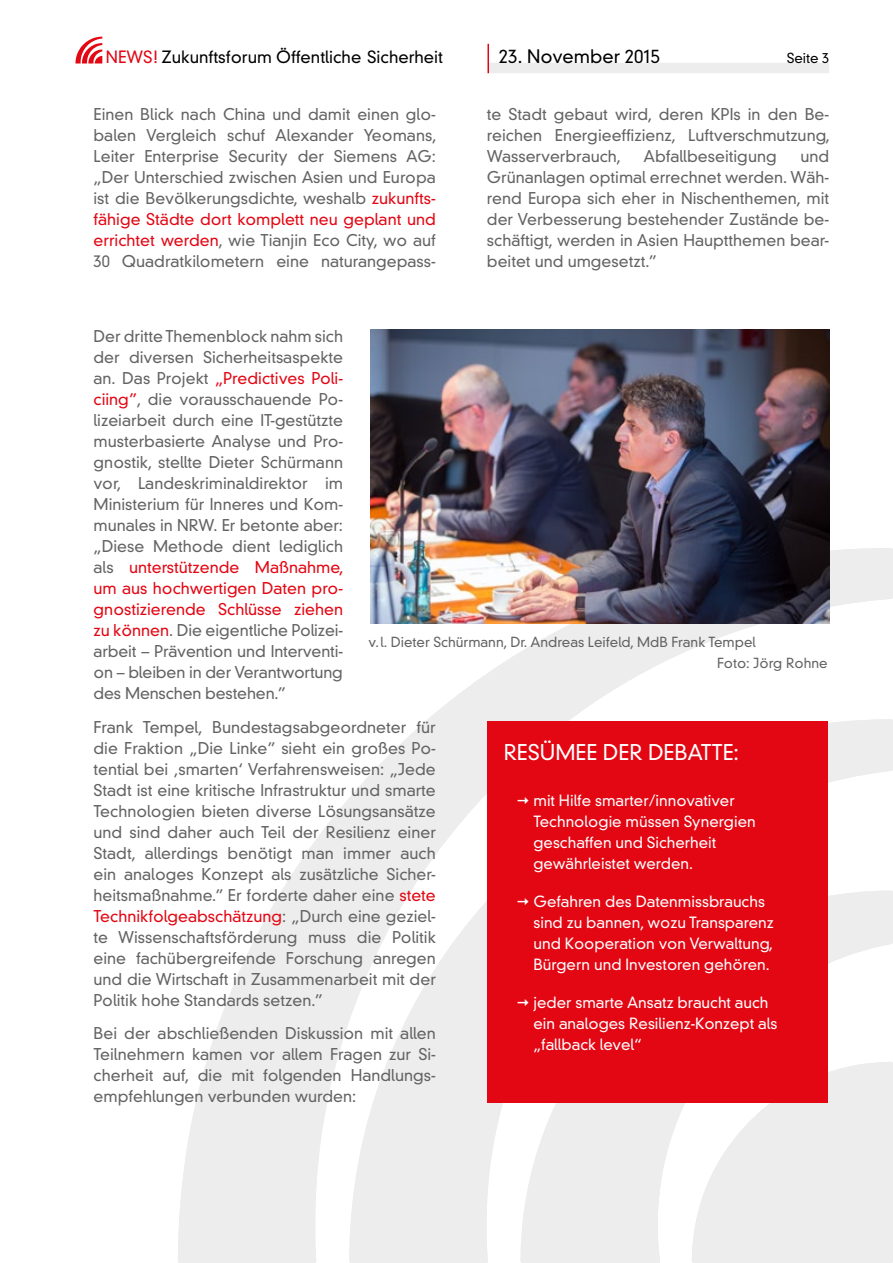
<style>
.page{position:relative;width:893px;height:1263px;background:#fff}
.page>*{position:absolute;margin:0;border:0;box-sizing:border-box;transform-origin:0 0}
.Überschrift_invert_V{font:300 21px "DIN Neuzeit Grotesk";color:#fff}
.t1{font:300 18px "DIN Neuzeit Grotesk";color:#000}
.t2{font:300 16.35px "DIN Neuzeit Grotesk";color:#000}
.Mengentext{font:300 15.75px/21px "DIN Neuzeit Grotesk";color:#646363;text-align:justify}
.t3{font:300 15px/21px "DIN Neuzeit Grotesk";color:#fff}
.Bildunterschrift{font:300 13.5px "DIN Neuzeit Grotesk";color:#646363}
.t4{font:300 13.5px "DIN Neuzeit Grotesk";color:#000}
.s1{color:#e30613}
</style>
<div class="page">
<svg style="left:178px;top:548px;width:715px;height:715px"></svg>
<svg style="left:349px;top:719px;width:544px;height:544px;fill:#ededed"></svg>
<svg style="left:521px;top:891px;width:372px;height:372px;fill:#ededed"></svg>
<svg style="left:691px;top:1062px;width:202px;height:201px;background:#efefef"></svg>
<div style="left:489px;top:63px;width:340px;height:10px;background:#ededed"></div>
<svg style="left:75px;top:37px;width:27px;height:27px"></svg>
<hr style="left:487px;top:44px;width:2px;height:29px;background:#e30613">
<img style="left:370px;top:330px;width:459px;height:294px">
<div style="left:487px;top:721px;width:341px;height:382px;background:#e30613"></div>
<p class="t2" style="left:106px;top:47px;width:339px"><span class="s1">NEWS!</span> Zukunftsforum Öffentliche Sicherheit</p>
<p class="t1" style="left:499px;top:45px;width:163px">23. November 2015</p>
<p class="t4" style="left:787px;top:50px;width:44px">Seite 3</p>
<p class="Mengentext" style="left:94px;top:104px;width:344px">Einen Blick nach China und damit einen glo&shy;balen Vergleich schuf Alexander Yeomans, Leiter Enterprise Security der Siemens AG: „Der Unterschied zwischen Asien und Europa ist die Bevölkerungsdichte, weshalb <span class="s1">zukunfts&shy;fähige Städte dort komplett neu geplant und errichtet werden</span>, wie Tianjin Eco City, wo auf 30 Quadratkilometern eine naturangepass-</p>
<p class="Mengentext" style="left:487px;top:104px;width:344px">te Stadt gebaut wird, deren KPIs in den Be&shy;reichen Energieeffizienz, Luftverschmutzung, Wasserverbrauch,</p>
<p class="Mengentext" style="left:643px;top:146px;width:135px">Abfallbeseitigung</p>
<p class="Mengentext" style="left:487px;top:146px;width:344px;text-indent:313px">und Grünanlagen optimal errechnet werden. Wäh&shy;rend Europa sich eher in Nischenthemen, mit der Verbesserung bestehender Zustände be&shy;schäftigt, werden in Asien Hauptthemen bear&shy;beitet und umgesetzt.”</p>
<p class="Mengentext" style="left:94px;top:326px;width:252px">Der dritte Themenblock nahm sich der diversen Sicherheitsaspekte an. Das Projekt <span class="s1">„Predictives Poli&shy;ciing”</span>, die vorausschauende Po&shy;lizeiarbeit durch eine IT-gestützte musterbasierte Analyse und Pro&shy;gnostik, stellte Dieter Schürmann vor, Landeskriminaldirektor im Ministerium für Inneres und Kom&shy;munales in NRW. Er betonte aber: „Diese Methode dient lediglich als <span class="s1">unterstützende Maßnahme, um aus hochwertigen Daten pro&shy;gnostizierende Schlüsse ziehen zu können</span>. Die eigentliche Polizei&shy;arbeit – Prävention und Interventi&shy;on – bleiben in der Verantwortung des Menschen bestehen.”</p>
<p class="Mengentext" style="left:94px;top:716px;width:344px">Frank Tempel, Bundestagsabgeordneter für die Fraktion „Die Linke” sieht ein großes Po&shy;tential bei ‚smarten‘ Verfahrensweisen: „Jede Stadt ist eine kritische Infrastruktur und smarte Technologien bieten diverse Lösungsansätze und sind daher auch Teil der Resilienz einer Stadt, allerdings benötigt man immer auch ein analoges Konzept als zusätzliche Sicher&shy;heitsmaßnahme.” Er forderte daher eine <span class="s1">stete Technikfolgeabschätzung</span>: „Durch eine geziel&shy;te Wissenschaftsförderung muss die Politik eine fachübergreifende Forschung anregen und die Wirtschaft in Zusammenarbeit mit der Politik hohe Standards setzen.”</p>
<p class="Mengentext" style="left:94px;top:1023px;width:344px">Bei der abschließenden Diskussion mit allen Teilnehmern kamen vor allem Fragen zur Si&shy;cherheit auf, die mit folgenden Handlungs&shy;empfehlungen verbunden wurden:</p>
<p class="Bildunterschrift" style="left:369px;top:634px;width:389px">v.l. Dieter Schürmann, Dr. Andreas Leifeld, MdB Frank Tempel</p>
<p class="Bildunterschrift" style="left:717px;top:655px;width:112px">Foto: Jörg Rohne</p>
<p class="Überschrift_invert_V" style="left:504px;top:739px;width:237px">RESÜMEE DER DEBATTE:</p>
<p class="t3" style="left:533px;top:790px;width:224px">mit Hilfe smarter/innovativer<br>Technologie müssen Synergien geschaffen und Sicherheit gewährleistet werden.</p>
<p class="t3" style="left:533px;top:891px;width:242px">Gefahren des Datenmissbrauchs sind zu bannen, wozu Transparenz und Kooperation von Verwaltung,<br>Bürgern und Investoren gehören.</p>
<p class="t3" style="left:533px;top:992px;width:245px">jeder smarte Ansatz braucht auch ein analoges Resilienz-Konzept als „fallback level“</p>
</div>
